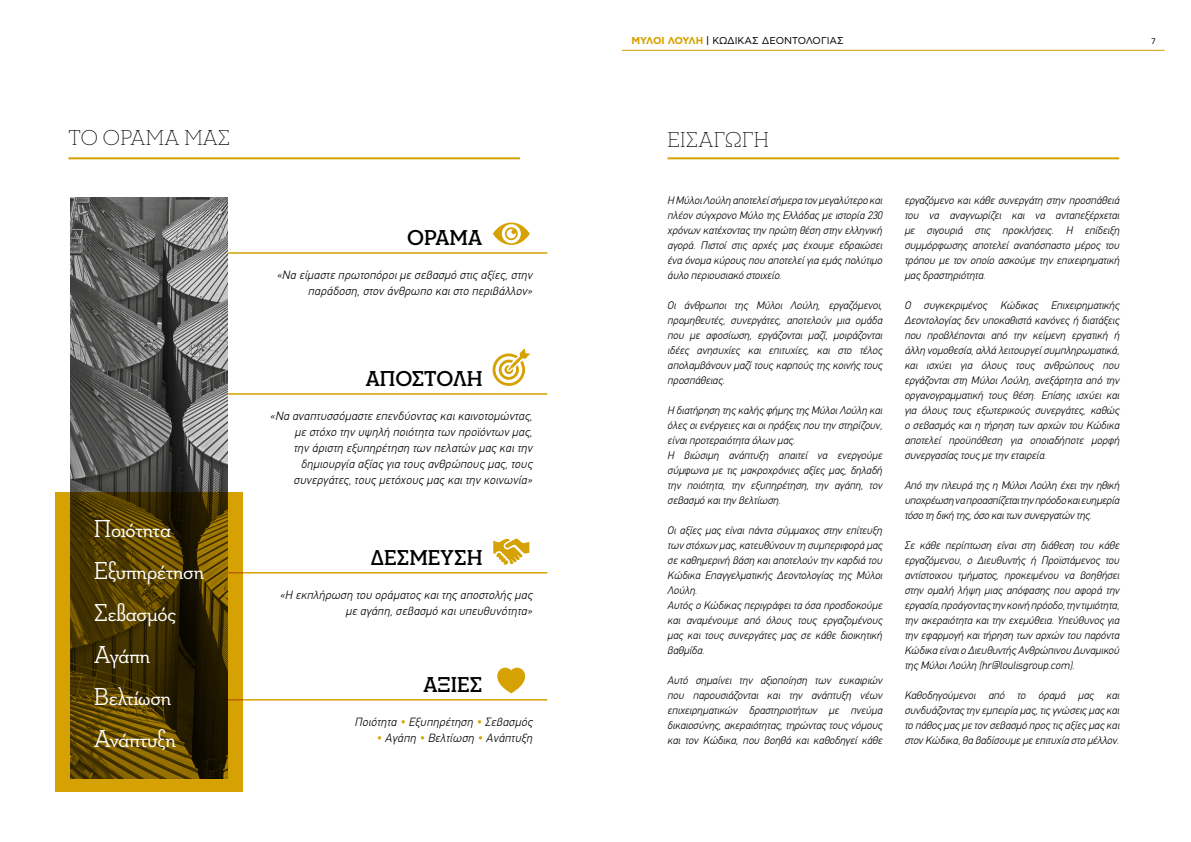
<style>
.page{position:relative;width:1191px;height:842px;background:#fff}
.page>*{position:absolute;margin:0;border:0;box-sizing:border-box;transform-origin:0 0}
.t1{font:500 25px/42px "Neutraface Slab Dis GR";letter-spacing:-.005em;color:#fff}
.t2{font:700 22px "Neutraface Slab Dis GR";letter-spacing:.02em;color:#000}
.t3{font:300 22px "Neutraface Slab Dis GR";letter-spacing:.02em;color:#000}
.t4{font:700 22px "Neutraface Slab Dis GR";color:#000}
.t5{font:italic 300 12px/16px "PF Din Text";letter-spacing:.02em;color:#000;text-align:right}
.t6{font:italic 300 11px/15px "PF Din Text";color:#000;text-align:justify}
.t7{font:10px "CF Asty Std";color:#000}
.t8{font:8px "CF Asty Std";color:#000}
.s1{color:#d6a102}
.s2{font-weight:700;color:#d6a102}
</style>
<div class="page">
<hr style="left:621px;top:50px;width:543px;height:1px;background:#d6a102">
<hr style="left:180px;top:252px;width:367px;height:2px;background:#d6a102">
<hr style="left:180px;top:393px;width:367px;height:2px;background:#d6a102">
<hr style="left:180px;top:572px;width:367px;height:1px;background:#d6a102">
<hr style="left:180px;top:699px;width:367px;height:1px;background:#d6a102">
<hr style="left:68px;top:157px;width:452px;height:2px;background:#d6a102">
<img style="left:70px;top:197px;width:158px;height:296px">
<svg style="left:492px;top:349px;width:38px;height:37px"></svg>
<svg style="left:55px;top:493px;width:188px;height:299px;background:#644b00"></svg>
<svg style="left:493px;top:538px;width:36px;height:27px"></svg>
<svg style="left:497px;top:668px;width:28px;height:25px"></svg>
<svg style="left:493px;top:223px;width:37px;height:22px"></svg>
<svg style="left:502px;top:224px;width:19px;height:19px"></svg>
<hr style="left:667px;top:157px;width:452px;height:2px;background:#d6a102">
<h2 class="t3" style="left:68px;top:128px;width:163px">ΤΟ ΟΡΑΜΑ ΜΑΣ</h2>
<h1 class="t1" style="left:94px;top:509px;width:111px">Ποιότητα<br>Εξυπηρέτηση<br>Σεβασμός<br>Αγάπη<br>Βελτίωση<br>Ανάπτυξη</h1>
<h2 class="t2" style="left:407px;top:226px;width:77px">ΌΡΑΜΑ</h2>
<p class="t5" style="left:276px;top:267px;width:257px">«Να είμαστε πρωτοπόροι με σεβασμό στις αξίες, στην παράδοση, στον άνθρωπο και στο περιβάλλον»</p>
<h2 class="t4" style="left:366px;top:367px;width:118px">ΑΠΟΣΤΟΛΗ</h2>
<p class="t5" style="left:270px;top:408px;width:264px">«Να αναπτυσσόμαστε επενδύοντας και καινοτομώντας, με στόχο την υψηλή ποιότητα των προϊόντων μας,<br>την άριστη εξυπηρέτηση των πελατών μας και την δημιουργία αξίας για τους ανθρώπους μας, τους συνεργάτες, τους μετόχους μας και την κοινωνία»</p>
<h2 class="t2" style="left:371px;top:546px;width:113px">ΔΕΣΜΕΥΣΗ</h2>
<p class="t5" style="left:279px;top:586px;width:254px">«Η εκπλήρωση του οράματος και της αποστολής μας με αγάπη, σεβασμό και υπευθυνότητα»</p>
<h2 class="t2" style="left:423px;top:673px;width:61px">ΑΞΙΕΣ</h2>
<p class="t5" style="left:354px;top:713px;width:179px">Ποιότητα <span class="s1">•</span> Εξυπηρέτηση <span class="s1">•</span> Σεβασμός</p>
<p class="t5" style="left:376px;top:729px;width:157px"><span class="s1">•</span> Αγάπη <span class="s1">•</span> Βελτίωση <span class="s1">•</span> Ανάπτυξη</p>
<p class="t7" style="left:631px;top:35px;width:214px"><span class="s2">ΜΥΛΟΙ ΛΟΥΛΗ</span> | ΚΩΔΙΚΑΣ ΔΕΟΝΤΟΛΟΓΙΑΣ</p>
<p class="t8" style="left:1151px;top:37px;width:6px">7</p>
<h2 class="t3" style="left:667px;top:130px;width:103px">ΕΙΣΑΓΩΓΗ</h2>
<p class="t6" style="left:667px;top:193px;width:216px">Η Μύλοι Λούλη αποτελεί σήμερα τον μεγαλύτερο και πλέον σύγχρονο Μύλο της Ελλάδας με ιστορία 230 χρόνων κατέχοντας την πρώτη θέση στην ελληνική αγορά. Πιστοί στις αρχές μας έχουμε εδραιώσει ένα όνομα κύρους που αποτελεί για εμάς πολύτιμο άυλο περιουσιακό στοιχείο.</p>
<p class="t6" style="left:667px;top:298px;width:216px">Οι άνθρωποι της Μύλοι Λούλη, εργαζόμενοι, προμηθευτές, συνεργάτες, αποτελούν μια ομάδα που με αφοσίωση, εργάζονται μαζί, μοιράζονται ιδέες ανησυχίες και επιτυχίες, και στο τέλος απολαμβάνουν μαζί τους καρπούς της κοινής τους προσπάθειας.</p>
<p class="t6" style="left:667px;top:403px;width:216px;text-align:left">Η διατήρηση της καλής φήμης της Μύλοι Λούλη και όλες οι ενέργειες και οι πράξεις που την στηρίζουν, είναι προτεραιότητα όλων μας.<br>Η βιώσιμη ανάπτυξη απαιτεί να ενεργούμε σύμφωνα με τις μακροχρόνιες αξίες μας, δηλαδή την ποιότητα, την εξυπηρέτηση, την αγάπη, τον σεβασμό και την βελτίωση.</p>
<p class="t6" style="left:667px;top:523px;width:216px;text-align:left">Οι αξίες μας είναι πάντα σύμμαχος στην επίτευξη των στόχων μας, κατευθύνουν τη συμπεριφορά μας σε καθημερινή βάση και αποτελούν την καρδιά του Κώδικα Επαγγελματικής Δεοντολογίας της Μύλοι Λούλη.<br>Αυτός ο Κώδικας περιγράφει τα όσα προσδοκούμε και αναμένουμε από όλους τους εργαζομένους μας και τους συνεργάτες μας σε κάθε διοικητική βαθμίδα.</p>
<p class="t6" style="left:667px;top:673px;width:216px">Αυτό σημαίνει την αξιοποίηση των ευκαιριών που παρουσιάζονται και την ανάπτυξη νέων επιχειρηματικών δραστηριοτήτων με πνεύμα δικαιοσύνης, ακεραιότητας, τηρώντας τους νόμους και τον Κώδικα, που βοηθά και καθοδηγεί κάθε</p>
<p class="t6" style="left:904px;top:193px;width:216px">εργαζόμενο και κάθε συνεργάτη στην προσπάθειά του να αναγνωρίζει και να ανταπεξέρχεται με σιγουριά στις προκλήσεις. Η επίδειξη συμμόρφωσης αποτελεί αναπόσπαστο μέρος του τρόπου με τον οποίο ασκούμε την επιχειρηματική μας δραστηριότητα.</p>
<p class="t6" style="left:904px;top:298px;width:216px">Ο συγκεκριμένος Κώδικας Επιχειρηματικής Δεοντολογίας δεν υποκαθιστά κανόνες ή διατάξεις που προβλέπονται από την κείμενη εργατική ή άλλη νομοθεσία, αλλά λειτουργεί συμπληρωματικά, και ισχύει για όλους τους ανθρώπους που εργάζονται στη Μύλοι Λούλη, ανεξάρτητα από την οργανογραμματική τους θέση. Επίσης ισχύει και για όλους τους εξωτερικούς συνεργάτες, καθώς ο σεβασμός και η τήρηση των αρχών του Κώδικα αποτελεί προϋπόθεση για οποιαδήποτε μορφή συνεργασίας τους με την εταιρεία.</p>
<p class="t6" style="left:904px;top:478px;width:216px">Από την πλευρά της η Μύλοι Λούλη έχει την ηθική υποχρέωση να προασπίζεται την πρόοδο και ευημερία τόσο τη δική της, όσο και των συνεργατών της.</p>
<p class="t6" style="left:904px;top:538px;width:216px">Σε κάθε περίπτωση είναι στη διάθεση του κάθε εργαζόμενου, ο Διευθυντής ή Προϊστάμενος του αντίστοιχου τμήματος, προκειμένου να βοηθήσει στην ομαλή λήψη μιας απόφασης που αφορά την εργασία, προάγοντας την κοινή πρόοδο, την τιμιότητα, την ακεραιότητα και την εχεμύθεια. Υπεύθυνος για την εφαρμογή και τήρηση των αρχών του παρόντα Κώδικα είναι ο Διευθυντής Ανθρώπινου Δυναμικού της Μύλοι Λούλη (hr@loulisgroup.com).</p>
<p class="t6" style="left:904px;top:688px;width:216px">Καθοδηγούμενοι από το όραμά μας και συνδυάζοντας την εμπειρία μας, τις γνώσεις μας και το πάθος μας με τον σεβασμό προς τις αξίες μας και στον Κώδικα, θα βαδίσουμε με επιτυχία στο μέλλον.</p>
</div>
